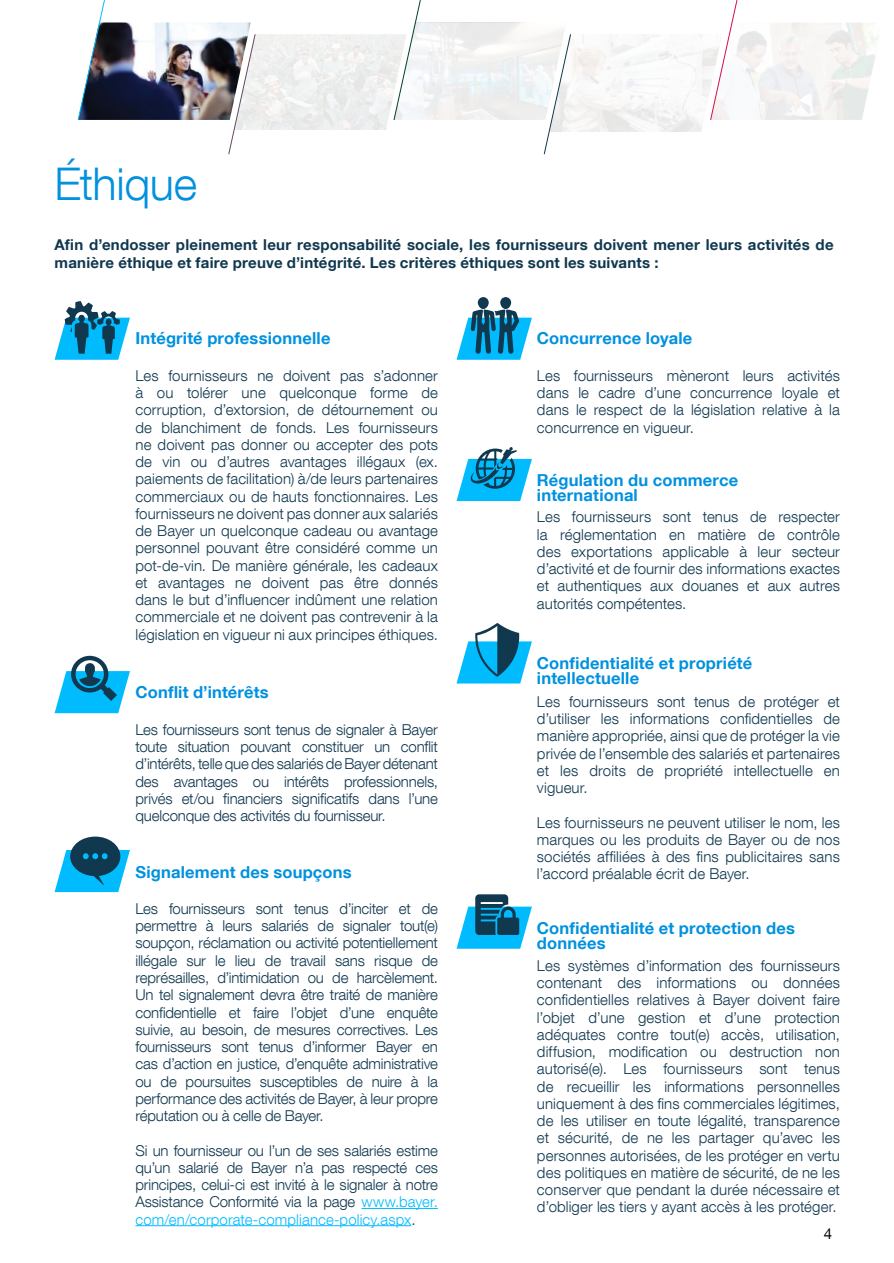
<style>
.page{position:relative;width:894px;height:1263px;background:#fff}
.page>*{position:absolute;margin:0;border:0;box-sizing:border-box;transform-origin:0 0}
.t1{font:300 45px "Helvetica Neue LT Com";letter-spacing:-.01em;color:#0091df}
.t2{font:700 16.5px/15px "Helvetica Neue LT Com";letter-spacing:.01em;color:#0091df}
.t3{font:300 15px/17.2px "Helvetica Neue LT Com";letter-spacing:.005em;color:#10384f;text-align:justify}
.t4{font:700 15px/18px "Helvetica Neue LT Com";letter-spacing:.015em;color:#10384f}
.t5{font:15px "Helvetica Neue LT Com";color:#000}
.s1{color:#00bcff}
</style>
<div class="page">
<img style="left:105px;top:23px;width:123px;height:97px">
<svg style="left:77px;top:0;width:28px;height:120px"></svg>
<svg style="left:228px;top:0;width:650px;height:155px"></svg>
<svg style="left:55px;top:301px;width:75px;height:59px"></svg>
<svg style="left:456px;top:623px;width:75px;height:60px"></svg>
<svg style="left:55px;top:656px;width:75px;height:57px"></svg>
<svg style="left:456px;top:447px;width:75px;height:54px"></svg>
<svg style="left:456px;top:894px;width:75px;height:54px"></svg>
<div style="left:500px;top:297px;width:11px;height:12px;background:#10384f;border-radius:50%"></div>
<div style="left:477px;top:297px;width:11px;height:12px;background:#10384f;border-radius:50%"></div>
<svg style="left:456px;top:309px;width:75px;height:51px"></svg>
<hr style="left:361px;top:1208px;width:77px;height:1px;background:#00bcff">
<hr style="left:135px;top:1225px;width:276px;height:1px;background:#00bcff">
<svg style="left:55px;top:836px;width:75px;height:56px"></svg>
<h1 class="t1" style="left:55px;top:157px;width:144px">Éthique</h1>
<p class="t4" style="left:55px;top:235px;width:780px">Afin d’endosser pleinement leur responsabilité sociale, les fournisseurs doivent mener leurs activités de manière éthique et faire preuve d’intégrité. Les critères éthiques sont les suivants :</p>
<p class="t2" style="left:135px;top:330px;width:196px">Intégrité professionnelle</p>
<p class="t2" style="left:536px;top:330px;width:157px">Concurrence loyale</p>
<p class="t3" style="left:135px;top:366px;width:304px">Les fournisseurs ne doivent pas s’adonner à ou tolérer une quelconque forme de corruption, d’extorsion, de détournement ou de blanchiment de fonds. Les fournisseurs ne doivent pas donner ou accepter des pots de vin ou d’autres avantages illégaux (ex. paiements de facilitation) à/de leurs partenaires commerciaux ou de hauts fonctionnaires. Les fournisseurs ne doivent pas donner aux salariés de Bayer un quelconque cadeau ou avantage personnel pouvant être considéré comme un pot-de-vin. De manière générale, les cadeaux et avantages ne doivent pas être donnés dans le but d’influencer indûment une relation commerciale et ne doivent pas contrevenir à la législation en vigueur ni aux principes éthiques.</p>
<p class="t3" style="left:536px;top:366px;width:304px">Les fournisseurs mèneront leurs activités dans le cadre d’une concurrence loyale et dans le respect de la législation relative à la concurrence en vigueur.</p>
<p class="t2" style="left:536px;top:472px;width:203px">Régulation du commerce international</p>
<p class="t3" style="left:536px;top:508px;width:304px">Les fournisseurs sont tenus de respecter la réglementation en matière de contrôle des exportations applicable à leur secteur d’activité et de fournir des informations exactes et authentiques aux douanes et aux autres autorités compétentes.</p>
<p class="t2" style="left:135px;top:684px;width:135px">Conflit d’intérêts</p>
<p class="t3" style="left:135px;top:720px;width:304px">Les fournisseurs sont tenus de signaler à Bayer toute situation pouvant constituer un conflit d’intérêts, telle que des salariés de Bayer détenant des avantages ou intérêts professionnels, privés et/ou financiers significatifs dans l’une quelconque des activités du fournisseur.</p>
<p class="t2" style="left:135px;top:863px;width:217px">Signalement des soupçons</p>
<p class="t3" style="left:135px;top:899px;width:304px">Les fournisseurs sont tenus d’inciter et de permettre à leurs salariés de signaler tout(e) soupçon, réclamation ou activité potentiellement illégale sur le lieu de travail sans risque de représailles, d’intimidation ou de harcèlement.<br>Un tel signalement devra être traité de manière confidentielle et faire l’objet d’une enquête suivie, au besoin, de mesures correctives. Les fournisseurs sont tenus d’informer Bayer en cas d’action en justice, d’enquête administrative ou de poursuites susceptibles de nuire à la performance des activités de Bayer, à leur propre réputation ou à celle de Bayer.</p>
<p class="t3" style="left:135px;top:1141px;width:304px">Si un fournisseur ou l’un de ses salariés estime qu’un salarié de Bayer n’a pas respecté ces principes, celui-ci est invité à le signaler à notre Assistance Conformité via la page <span class="s1">www.bayer. com/en/corporate-compliance-policy.aspx</span>.</p>
<p class="t2" style="left:536px;top:655px;width:217px">Confidentialité et propriété intellectuelle</p>
<p class="t3" style="left:536px;top:692px;width:304px">Les fournisseurs sont tenus de protéger et d’utiliser les informations confidentielles de manière appropriée, ainsi que de protéger la vie privée de l’ensemble des salariés et partenaires et les droits de propriété intellectuelle en vigueur.</p>
<p class="t3" style="left:536px;top:813px;width:304px">Les fournisseurs ne peuvent utiliser le nom, les marques ou les produits de Bayer ou de nos sociétés affiliées à des fins publicitaires sans l’accord préalable écrit de Bayer.</p>
<p class="t2" style="left:536px;top:920px;width:259px">Confidentialité et protection des données</p>
<p class="t3" style="left:536px;top:956px;width:304px">Les systèmes d’information des fournisseurs contenant des informations ou données confidentielles relatives à Bayer doivent faire l’objet d’une gestion et d’une protection adéquates contre tout(e) accès, utilisation, diffusion, modification ou destruction non autorisé(e). Les fournisseurs sont tenus de recueillir les informations personnelles uniquement à des fins commerciales légitimes, de les utiliser en toute légalité, transparence et sécurité, de ne les partager qu’avec les personnes autorisées, de les protéger en vertu des politiques en matière de sécurité, de ne les conserver que pendant la durée nécessaire et d’obliger les tiers y ayant accès à les protéger.</p>
<p class="t5" style="left:823px;top:1224px;width:10px">4</p>
</div>
